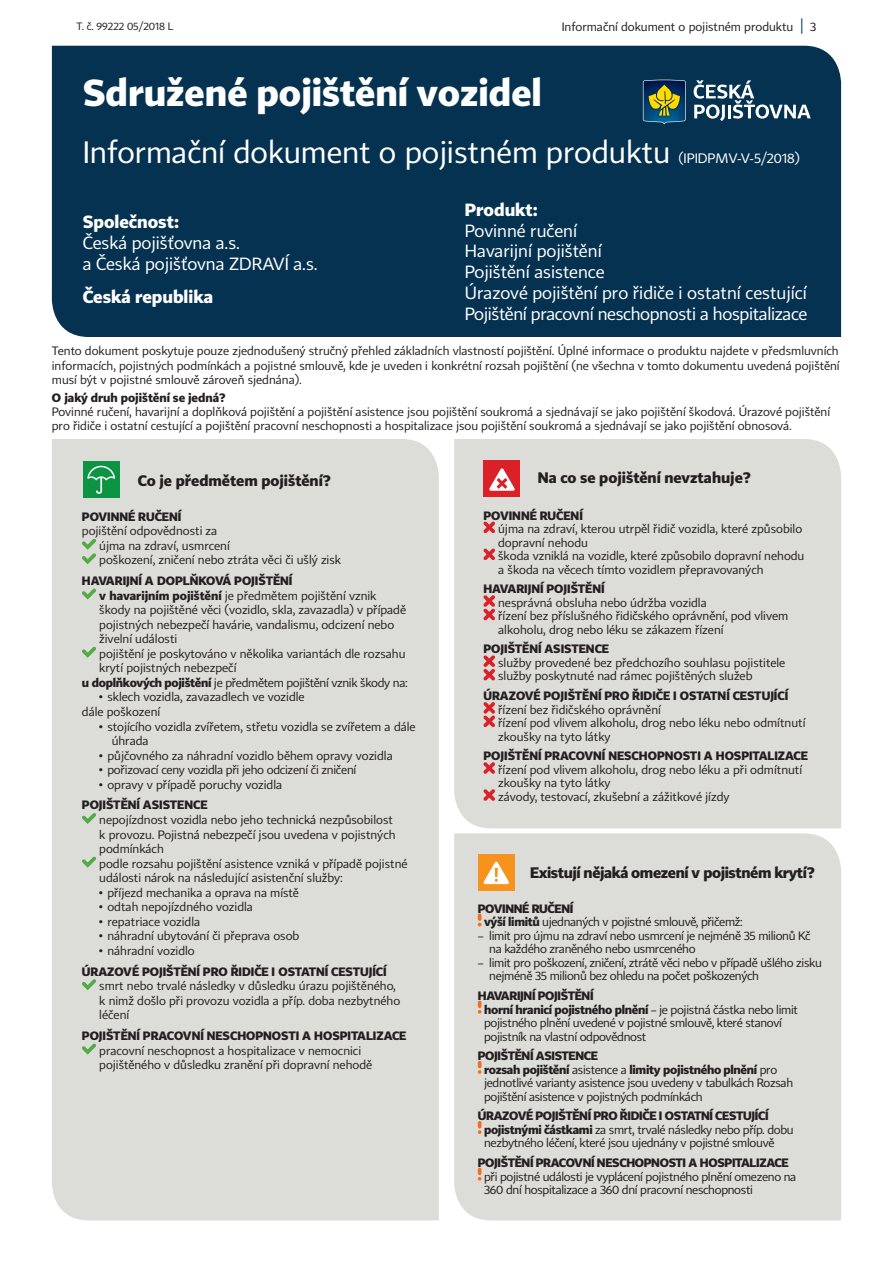
<style>
.page{position:relative;width:893px;height:1263px;background:#fff}
.page>*{position:absolute;margin:0;border:0;box-sizing:border-box;transform-origin:0 0}
.t1{font:700 36.9px "CP";color:#fff}
.t2{font:30.45px "CP";color:#fff}
.t3{font:17.4px/20.9px "CP";color:#fff}
.t4{font:700 17.4px "CP";color:#fff}
.t5{font:700 15px "CP";letter-spacing:-.005em;color:#231f20}
.t6{font:700 15px "CP";letter-spacing:-.025em;color:#231f20}
.t7{font:13.5px "CP";color:#fff}
.t8{font:12px/14.5px "CP";color:#231f20}
.t9{font:12px/13.5px "CP";letter-spacing:-.025em;color:#231f20}
.t10{font:700 12px "CP";color:#231f20}
.t11{font:12px "CP";letter-spacing:-.02em;color:#231f20}
.t12{font:700 12px "CP";letter-spacing:-.025em;color:#231f20}
.t13{font:10.5px "CP";color:#231f20}
.s1{font-size:15px;color:#003b6e}
.s2{font-weight:700}
</style>
<div class="page">
<div style="left:52px;top:439px;width:387px;height:781px;background:#dcdcd8"></div>
<div style="left:454px;top:439px;width:387px;height:389px;background:#dcdcd8"></div>
<div style="left:52px;top:46px;width:789px;height:291px;background:#063251"></div>
<div style="left:454px;top:833px;width:387px;height:387px;background:#dcdcd8"></div>
<svg style="left:694px;top:80px;width:117px;height:41px"></svg>
<svg style="left:643px;top:80px;width:43px;height:44px;background:#4a6654"></svg>
<svg style="left:82px;top:539px;width:14px;height:25px"></svg>
<svg style="left:82px;top:588px;width:14px;height:12px"></svg>
<svg style="left:82px;top:647px;width:14px;height:11px"></svg>
<svg style="left:82px;top:813px;width:14px;height:11px"></svg>
<svg style="left:82px;top:856px;width:14px;height:12px"></svg>
<svg style="left:82px;top:979px;width:14px;height:11px"></svg>
<svg style="left:82px;top:1043px;width:14px;height:12px"></svg>
<div style="left:83px;top:461px;width:37px;height:37px;background:#0d9344"></div>
<svg style="left:87px;top:466px;width:28px;height:28px"></svg>
<svg style="left:483px;top:521px;width:12px;height:12px"></svg>
<svg style="left:483px;top:548px;width:12px;height:12px"></svg>
<svg style="left:483px;top:595px;width:12px;height:25px"></svg>
<svg style="left:483px;top:655px;width:12px;height:26px"></svg>
<svg style="left:483px;top:702px;width:12px;height:25px"></svg>
<svg style="left:483px;top:762px;width:12px;height:12px"></svg>
<svg style="left:483px;top:789px;width:12px;height:12px"></svg>
<div style="left:483px;top:460px;width:37px;height:37px;background:#da2128"></div>
<svg style="left:489px;top:468px;width:26px;height:23px"></svg>
<div style="left:478px;top:854px;width:37px;height:36px;background:#f7931d"></div>
<svg style="left:483px;top:861px;width:26px;height:23px"></svg>
<svg style="left:478px;top:913px;width:3px;height:13px"></svg>
<svg style="left:478px;top:1001px;width:3px;height:13px"></svg>
<svg style="left:478px;top:1061px;width:3px;height:13px"></svg>
<svg style="left:478px;top:1121px;width:3px;height:13px"></svg>
<svg style="left:478px;top:1168px;width:3px;height:13px"></svg>
<p class="t13" style="left:77px;top:20px;width:98px">T. č. 99222 05/2018 L</p>
<p class="t8" style="left:562px;top:20px;width:256px">Informační dokument o pojistném produktu <span class="s1">|</span> 3</p>
<h1 class="t1" style="left:83px;top:70px;width:461px">Sdružené pojištění vozidel</h1>
<h2 class="t2" style="left:83px;top:134px;width:589px">Informační dokument o pojistném produktu</h2>
<p class="t7" style="left:678px;top:150px;width:123px">(IPIDPMV-V-5/2018)</p>
<h3 class="t4" style="left:465px;top:199px;width:74px">Produkt:</h3>
<h3 class="t3" style="left:465px;top:220px;width:344px">Povinné ručení<br>Havarijní pojištění<br>Pojištění asistence<br>Úrazové pojištění pro řidiče i ostatní cestující<br>Pojištění pracovní neschopnosti a hospitalizace</h3>
<h3 class="t4" style="left:83px;top:211px;width:98px">Společnost:</h3>
<h3 class="t3" style="left:83px;top:232px;width:237px">Česká pojišťovna a.s.<br>a Česká pojišťovna ZDRAVÍ a.s.</h3>
<h3 class="t4" style="left:83px;top:286px;width:132px">Česká republika</h3>
<p class="t8" style="left:52px;top:344px;width:789px;text-align:justify">Tento dokument poskytuje pouze zjednodušený stručný přehled základních vlastností pojištění. Úplné informace o produktu najdete v předsmluvních informacích, pojistných podmínkách a pojistné smlouvě, kde je uveden i konkrétní rozsah pojištění (ne všechna v tomto dokumentu uvedená pojištění musí být v pojistné smlouvě zároveň sjednána).</p>
<p class="t10" style="left:52px;top:390px;width:175px">O jaký druh pojištění se jedná?</p>
<p class="t8" style="left:52px;top:404px;width:780px">Povinné ručení, havarijní a doplňková pojištění a pojištění asistence jsou pojištění soukromá a sjednávají se jako pojištění škodová. Úrazové pojištění pro řidiče i ostatní cestující a pojištění pracovní neschopnosti a hospitalizace jsou pojištění soukromá a sjednávají se jako pojištění obnosová.</p>
<p class="t5" style="left:138px;top:471px;width:195px">Co je předmětem pojištění?</p>
<p class="t10" style="left:82px;top:509px;width:101px">POVINNÉ RUČENÍ</p>
<p class="t8" style="left:99px;top:524px;width:243px;text-indent:-17px">pojištění odpovědnosti za<br>újma na zdraví, usmrcení<br>poškození, zničení nebo ztráta věci či ušlý zisk</p>
<p class="t10" style="left:82px;top:573px;width:212px">HAVARIJNÍ A DOPLŇKOVÁ POJIŠTĚNÍ</p>
<p class="t8" style="left:99px;top:588px;width:279px"><span class="s2">v havarijním pojištění</span> je předmětem pojištění vznik</p>
<p class="t8" style="left:99px;top:602px;width:308px">škody na pojištěné věci (vozidlo, skla, zavazadla) v případě</p>
<p class="t8" style="left:99px;top:617px;width:296px">pojistných nebezpečí havárie, vandalismu, odcizení nebo</p>
<p class="t8" style="left:99px;top:632px;width:80px">živelní události</p>
<p class="t8" style="left:99px;top:646px;width:308px">pojištění je poskytováno v několika variantách dle rozsahu</p>
<p class="t8" style="left:99px;top:661px;width:139px">krytí pojistných nebezpečí</p>
<p class="t9" style="left:82px;top:676px;width:327px"><span class="s2">u doplňkových pojištění</span> je předmětem pojištění vznik škody na:</p>
<p class="t8" style="left:82px;top:690px;width:224px;text-indent:17px">• sklech vozidla, zavazadlech ve vozidle dále poškození</p>
<p class="t8" style="left:112px;top:719px;width:306px;text-indent:-13px">• stojícího vozidla zvířetem, střetu vozidla se zvířetem a dále úhrada</p>
<p class="t8" style="left:99px;top:748px;width:295px">• půjčovného za náhradní vozidlo během opravy vozidla</p>
<p class="t11" style="left:99px;top:763px;width:259px">• pořizovací ceny vozidla při jeho odcizení či zničení</p>
<p class="t8" style="left:99px;top:777px;width:185px">• opravy v případě poruchy vozidla</p>
<p class="t10" style="left:82px;top:798px;width:127px">POJIŠTĚNÍ ASISTENCE</p>
<p class="t8" style="left:99px;top:812px;width:310px">nepojízdnost vozidla nebo jeho technická nezpůsobilost<br>k provozu. Pojistná nebezpečí jsou uvedena v pojistných podmínkách<br>podle rozsahu pojištění asistence vzniká v případě pojistné události nárok na následující asistenční služby:</p>
<p class="t8" style="left:99px;top:885px;width:202px">• příjezd mechanika a oprava na místě</p>
<p class="t8" style="left:99px;top:900px;width:156px">• odtah nepojízdného vozidla</p>
<p class="t8" style="left:99px;top:914px;width:103px">• repatriace vozidla</p>
<p class="t8" style="left:99px;top:929px;width:202px">• náhradní ubytování či přeprava osob</p>
<p class="t8" style="left:99px;top:943px;width:97px">• náhradní vozidlo</p>
<p class="t10" style="left:82px;top:964px;width:306px">ÚRAZOVÉ POJIŠTĚNÍ PRO ŘIDIČE I OSTATNÍ CESTUJÍCÍ</p>
<p class="t8" style="left:99px;top:979px;width:302px">smrt nebo trvalé následky v důsledku úrazu pojištěného, k nimž došlo při provozu vozidla a příp. doba nezbytného léčení</p>
<p class="t10" style="left:82px;top:1028px;width:326px">POJIŠTĚNÍ PRACOVNÍ NESCHOPNOSTI A HOSPITALIZACE</p>
<p class="t8" style="left:99px;top:1043px;width:275px">pracovní neschopnost a hospitalizace v nemocnici pojištěného v důsledku zranění při dopravní nehodě</p>
<p class="t5" style="left:538px;top:468px;width:215px">Na co se pojištění nevztahuje?</p>
<p class="t10" style="left:483px;top:508px;width:101px">POVINNÉ RUČENÍ</p>
<p class="t8" style="left:498px;top:522px;width:308px;line-height:13.5px">újma na zdraví, kterou utrpěl řidič vozidla, které způsobilo dopravní nehodu<br>škoda vzniklá na vozidle, které způsobilo dopravní nehodu a škoda na věcech tímto vozidlem přepravovaných</p>
<p class="t10" style="left:483px;top:581px;width:123px">HAVARIJNÍ POJIŠTĚNÍ</p>
<p class="t8" style="left:498px;top:596px;width:292px;line-height:13.5px">nesprávná obsluha nebo údržba vozidla<br>řízení bez příslušného řidičského oprávnění, pod vlivem alkoholu, drog nebo léku se zákazem řízení</p>
<p class="t10" style="left:483px;top:642px;width:127px">POJIŠTĚNÍ ASISTENCE</p>
<p class="t8" style="left:498px;top:656px;width:289px;line-height:13.5px">služby provedené bez předchozího souhlasu pojistitele služby poskytnuté nad rámec pojištěných služeb</p>
<p class="t10" style="left:483px;top:688px;width:306px">ÚRAZOVÉ POJIŠTĚNÍ PRO ŘIDIČE I OSTATNÍ CESTUJÍCÍ</p>
<p class="t8" style="left:498px;top:702px;width:309px;line-height:13.5px">řízení bez řidičského oprávnění<br>řízení pod vlivem alkoholu, drog nebo léku nebo odmítnutí zkoušky na tyto látky</p>
<p class="t10" style="left:483px;top:748px;width:326px">POJIŠTĚNÍ PRACOVNÍ NESCHOPNOSTI A HOSPITALIZACE</p>
<p class="t8" style="left:498px;top:763px;width:306px;line-height:13.5px">řízení pod vlivem alkoholu, drog nebo léku a při odmítnutí zkoušky na tyto látky<br>závody, testovací, zkušební a zážitkové jízdy</p>
<p class="t6" style="left:530px;top:863px;width:286px">Existují nějaká omezení v pojistném krytí?</p>
<p class="t9" style="left:484px;top:902px;width:260px;text-indent:-6px"><span class="s2">POVINNÉ RUČENÍ<br>výší limitů</span> ujednaných v pojistné smlouvě, přičemž:</p>
<p class="t9" style="left:489px;top:929px;width:323px;text-indent:-11px">– limit pro újmu na zdraví nebo usmrcení je nejméně 35 milionů Kč na každého zraněného nebo usmrceného</p>
<p class="t9" style="left:489px;top:956px;width:334px;text-indent:-11px">– limit pro poškození, zničení, ztrátě věci nebo v případě ušlého zisku nejméně 35 milionů bez ohledu na počet poškozených</p>
<p class="t9" style="left:484px;top:989px;width:315px;text-indent:-6px"><span class="s2">HAVARIJNÍ POJIŠTĚNÍ<br>horní hranicí pojistného plnění</span> – je pojistná částka nebo limit pojistného plnění uvedené v pojistné smlouvě, které stanoví pojistník na vlastní odpovědnost</p>
<p class="t9" style="left:484px;top:1049px;width:311px;text-indent:-6px"><span class="s2">POJIŠTĚNÍ ASISTENCE<br>rozsah pojištění</span> asistence a <span class="s2">limity pojistného plnění</span> pro jednotlivé varianty asistence jsou uvedeny v tabulkách Rozsah pojištění asistence v pojistných podmínkách</p>
<p class="t9" style="left:484px;top:1109px;width:311px;text-indent:-6px"><span class="s2">ÚRAZOVÉ POJIŠTĚNÍ PRO ŘIDIČE I OSTATNÍ CESTUJÍCÍ pojistnými částkami</span> za smrt, trvalé následky nebo příp. dobu nezbytného léčení, které jsou ujednány v pojistné smlouvě</p>
<p class="t12" style="left:478px;top:1155px;width:312px">POJIŠTĚNÍ PRACOVNÍ NESCHOPNOSTI A HOSPITALIZACE</p>
<p class="t9" style="left:484px;top:1169px;width:314px">při pojistné události je vyplácení pojistného plnění omezeno na<br>360 dní hospitalizace a 360 dní pracovní neschopnosti</p>
</div>
